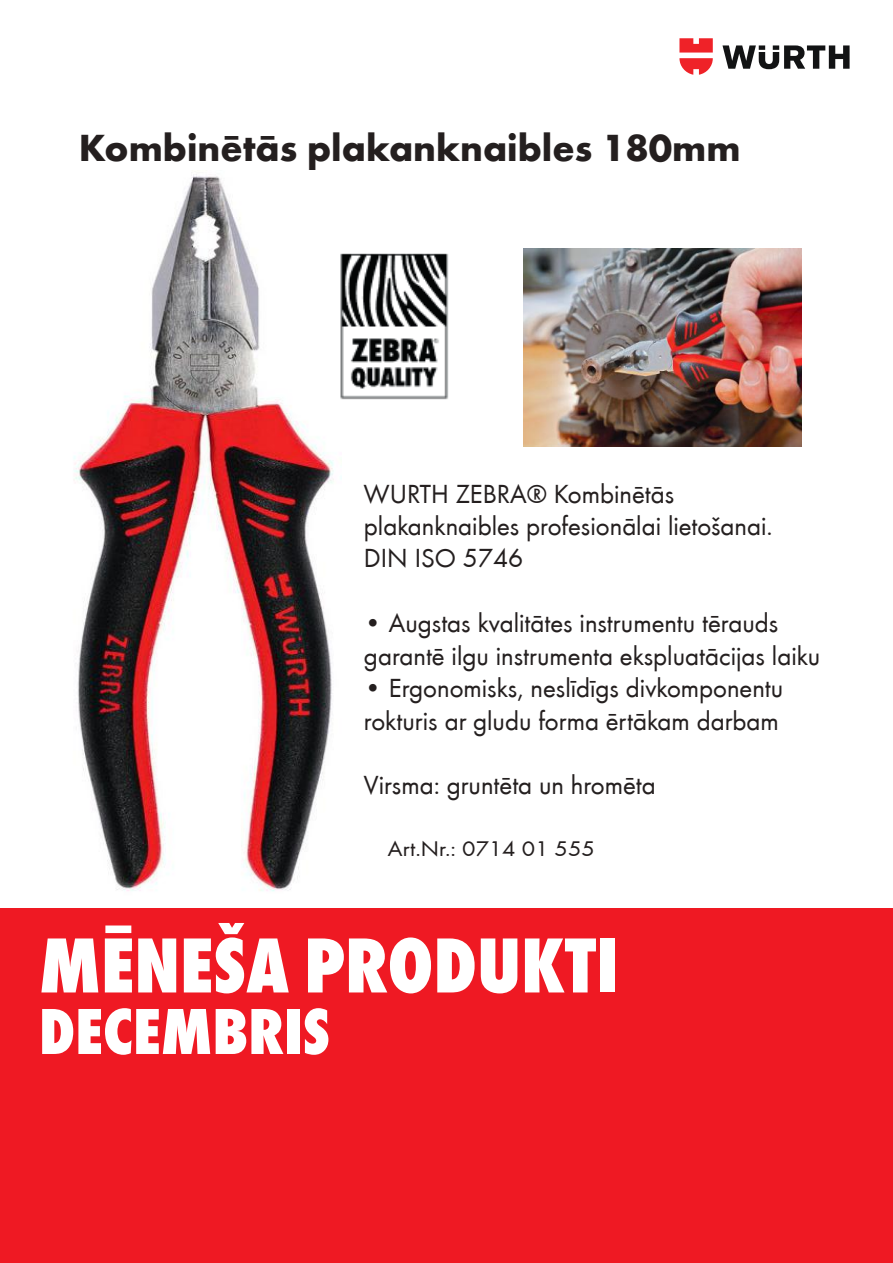
<style>
.page{position:relative;width:893px;height:1263px;background:#fff}
.page>*{position:absolute;margin:0;border:0;box-sizing:border-box;transform-origin:0 0}
.t1{font:81px "Wuerth Extra Bold Cond Caps";color:#fff}
.t2{font:67.5px "Wuerth Extra Bold Cond Caps";color:#fff}
.t3{font:700 39px "Wuerth";color:#241f1f}
.t4{font:27px/32.4px "Wuerth";color:#241f1f}
.t5{font:21.9px "Wuerth";color:#241f1f;scale:1.11 1}
</style>
<div class="page">
<div style="left:0;top:908px;width:893px;height:355px;background:#ef1923"></div>
<svg style="left:722px;top:45px;width:128px;height:24px"></svg>
<svg style="left:679px;top:38px;width:34px;height:37px"></svg>
<img style="left:73px;top:172px;width:269px;height:720px">
<img style="left:524px;top:249px;width:277px;height:198px">
<img style="left:337px;top:249px;width:112px;height:156px">
<h3 class="t3" style="left:79px;top:119px;width:663px">Kombinētās plakanknaibles 180mm</h3>
<p class="t4" style="left:364px;top:476px;width:410px">WURTH ZEBRA® Kombinētās plakanknaibles profesionālai lietošanai.<br>DIN ISO 5746</p>
<p class="t4" style="left:364px;top:606px;width:458px">• Augstas kvalitātes instrumentu tērauds garantē ilgu instrumenta ekspluatācijas laiku</p>
<p class="t4" style="left:364px;top:671px;width:421px">• Ergonomisks, neslīdīgs divkomponentu rokturis ar gludu forma ērtākam darbam</p>
<p class="t4" style="left:364px;top:768px;width:293px">Virsma: gruntēta un hromēta</p>
<p class="t5" style="left:388px;top:834px;width:188px">Art.Nr.: 0714 01 555</p>
<h1 class="t1" style="left:39px;top:908px;width:581px">MĒNEŠA PRODUKTI</h1>
<h2 class="t2" style="left:39px;top:984px;width:292px">DECEMBRIS</h2>
</div>
